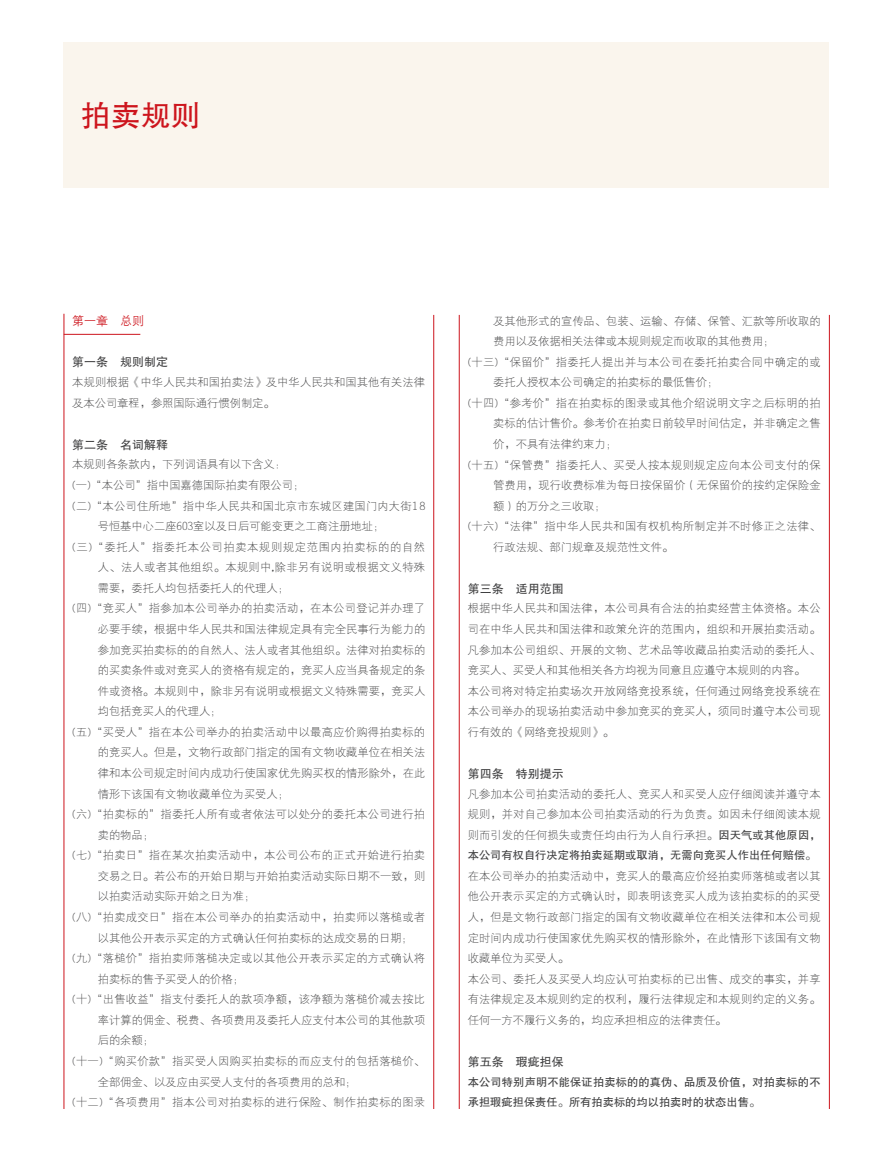
<style>
.page{position:relative;width:893px;height:1149px;background:#fff}
.page>*{position:absolute;margin:0;border:0;box-sizing:border-box;transform-origin:0 0}
.t1{font:30px "FZHTK GBK1 0";color:#cd151d}
.t2{font:12px "FZHTK GBK1 0";color:#3e3e3f}
.t3{font:12px "FZZDXK GBK1 0";color:#cd151d}
.t4{font:11.25px/20.5px "FZXDXK GBK1 0";letter-spacing:.01em;color:#3e3e3f}
.t5{font:11.25px/20.5px "FZHTK GBK1 0";color:#3e3e3f}
.t6{font:11.25px "FZXDXK GBK1 0";letter-spacing:.06em;color:#3e3e3f}
.t7{font:11.25px "FZXDXK GBK1 0";letter-spacing:.03em;color:#3e3e3f}
.s1{font-family:"FZHTK GBK1 0"}
</style>
<div class="page">
<div style="left:64px;top:43px;width:765px;height:145px;background:#faf5ed"></div>
<hr style="left:459px;top:315px;width:1px;height:793px;background:#cd151d">
<hr style="left:829px;top:315px;width:1px;height:793px;background:#cd151d">
<hr style="left:433px;top:315px;width:1px;height:793px;background:#cd151d">
<hr style="left:64px;top:314px;width:1px;height:794px;background:#cd151d">
<hr style="left:64px;top:334px;width:76px;height:1px;background:#cd151d">
<h1 class="t1" style="left:81px;top:99px;width:122px">拍卖规则</h1>
<p class="t3" style="left:72px;top:314px;width:73px">第一章 总则</p>
<p class="t2" style="left:72px;top:355px;width:97px">第一条 规则制定</p>
<p class="t4" style="left:72px;top:372px;width:354px">本规则根据《中华人民共和国拍卖法》及中华人民共和国其他有关法律及本公司章程，参照国际通行惯例制定。</p>
<p class="t2" style="left:72px;top:437px;width:97px">第二条 名词解释</p>
<p class="t4" style="left:72px;top:454px;width:215px">本规则各条款内，下列词语具有以下含义：</p>
<p class="t4" style="left:72px;top:475px;width:234px">(一)“本公司”指中国嘉德国际拍卖有限公司；</p>
<p class="t4" style="left:72px;top:495px;width:354px">(二)“本公司住所地”指中华人民共和国北京市东城区建国门内大街18</p>
<p class="t4" style="left:98px;top:516px;width:288px">号恒基中心二座603室以及日后可能变更之工商注册地址；</p>
<p class="t6" style="left:72px;top:540px;width:354px">(三)“委托人”指委托本公司拍卖本规则规定范围内拍卖标的的自然</p>
<p class="t7" style="left:98px;top:561px;width:329px">人、法人或者其他组织。本规则中,除非另有说明或根据文义特殊</p>
<p class="t4" style="left:98px;top:578px;width:193px">需要，委托人均包括委托人的代理人；</p>
<p class="t4" style="left:72px;top:598px;width:354px">(四)“竞买人”指参加本公司举办的拍卖活动，在本公司登记并办理了</p>
<p class="t4" style="left:98px;top:619px;width:329px">必要手续，根据中华人民共和国法律规定具有完全民事行为能力的</p>
<p class="t4" style="left:98px;top:639px;width:329px">参加竞买拍卖标的的自然人、法人或者其他组织。法律对拍卖标的</p>
<p class="t4" style="left:98px;top:660px;width:329px">的买卖条件或对竞买人的资格有规定的，竞买人应当具备规定的条</p>
<p class="t4" style="left:98px;top:680px;width:329px">件或资格。本规则中，除非另有说明或根据文义特殊需要，竞买人</p>
<p class="t4" style="left:98px;top:701px;width:125px">均包括竞买人的代理人；</p>
<p class="t4" style="left:72px;top:721px;width:354px">(五)“买受人”指在本公司举办的拍卖活动中以最高应价购得拍卖标的</p>
<p class="t4" style="left:98px;top:742px;width:329px">的竞买人。但是，文物行政部门指定的国有文物收藏单位在相关法</p>
<p class="t4" style="left:98px;top:763px;width:329px">律和本公司规定时间内成功行使国家优先购买权的情形除外，在此</p>
<p class="t4" style="left:98px;top:783px;width:193px">情形下该国有文物收藏单位为买受人；</p>
<p class="t4" style="left:72px;top:804px;width:354px">(六)“拍卖标的”指委托人所有或者依法可以处分的委托本公司进行拍</p>
<p class="t4" style="left:98px;top:824px;width:58px">卖的物品；</p>
<p class="t4" style="left:72px;top:845px;width:354px">(七)“拍卖日”指在某次拍卖活动中，本公司公布的正式开始进行拍卖</p>
<p class="t4" style="left:98px;top:865px;width:329px">交易之日。若公布的开始日期与开始拍卖活动实际日期不一致，则</p>
<p class="t4" style="left:98px;top:886px;width:159px">以拍卖活动实际开始之日为准；</p>
<p class="t4" style="left:72px;top:906px;width:354px">(八)“拍卖成交日”指在本公司举办的拍卖活动中，拍卖师以落槌或者</p>
<p class="t4" style="left:98px;top:927px;width:317px">以其他公开表示买定的方式确认任何拍卖标的达成交易的日期；</p>
<p class="t4" style="left:72px;top:948px;width:354px">(九)“落槌价”指拍卖师落槌决定或以其他公开表示买定的方式确认将</p>
<p class="t4" style="left:98px;top:968px;width:148px">拍卖标的售予买受人的价格；</p>
<p class="t4" style="left:72px;top:989px;width:354px">(十)“出售收益”指支付委托人的款项净额，该净额为落槌价减去按比</p>
<p class="t4" style="left:98px;top:1009px;width:329px">率计算的佣金、税费、各项费用及委托人应支付本公司的其他款项</p>
<p class="t4" style="left:98px;top:1030px;width:58px">后的余额；</p>
<p class="t4" style="left:72px;top:1050px;width:354px">(十一)“购买价款”指买受人因购买拍卖标的而应支付的包括落槌价、</p>
<p class="t4" style="left:98px;top:1071px;width:260px">全部佣金、以及应由买受人支付的各项费用的总和；</p>
<p class="t4" style="left:72px;top:1091px;width:354px">(十二)“各项费用”指本公司对拍卖标的进行保险、制作拍卖标的图录</p>
<p class="t4" style="left:493px;top:311px;width:329px">及其他形式的宣传品、包装、运输、存储、保管、汇款等所收取的</p>
<p class="t4" style="left:493px;top:331px;width:283px">费用以及依据相关法律或本规则规定而收取的其他费用；</p>
<p class="t4" style="left:468px;top:352px;width:354px">(十三)“保留价”指委托人提出并与本公司在委托拍卖合同中确定的或</p>
<p class="t4" style="left:493px;top:372px;width:226px">委托人授权本公司确定的拍卖标的最低售价；</p>
<p class="t4" style="left:468px;top:393px;width:354px">(十四)“参考价”指在拍卖标的图录或其他介绍说明文字之后标明的拍</p>
<p class="t4" style="left:493px;top:413px;width:329px">卖标的估计售价。参考价在拍卖日前较早时间估定，并非确定之售</p>
<p class="t4" style="left:493px;top:434px;width:125px">价，不具有法律约束力；</p>
<p class="t4" style="left:468px;top:454px;width:354px">(十五)“保管费”指委托人、买受人按本规则规定应向本公司支付的保</p>
<p class="t4" style="left:493px;top:475px;width:329px">管费用，现行收费标准为每日按保留价（无保留价的按约定保险金</p>
<p class="t4" style="left:493px;top:496px;width:114px">额）的万分之三收取；</p>
<p class="t4" style="left:468px;top:516px;width:354px">(十六)“法律”指中华人民共和国有权机构所制定并不时修正之法律、</p>
<p class="t4" style="left:493px;top:537px;width:181px">行政法规、部门规章及规范性文件。</p>
<p class="t2" style="left:468px;top:581px;width:97px">第三条 适用范围</p>
<p class="t4" style="left:468px;top:598px;width:354px">根据中华人民共和国法律，本公司具有合法的拍卖经营主体资格。本公司在中华人民共和国法律和政策允许的范围内，组织和开展拍卖活动。凡参加本公司组织、开展的文物、艺术品等收藏品拍卖活动的委托人、竞买人、买受人和其他相关各方均视为同意且应遵守本规则的内容。<br>本公司将对特定拍卖场次开放网络竞投系统，任何通过网络竞投系统在本公司举办的现场拍卖活动中参加竞买的竞买人，须同时遵守本公司现行有效的《网络竞投规则》。</p>
<p class="t2" style="left:468px;top:766px;width:97px">第四条 特别提示</p>
<p class="t4" style="left:468px;top:783px;width:354px;text-align:justify">凡参加本公司拍卖活动的委托人、竞买人和买受人应仔细阅读并遵守本规则，并对自己参加本公司拍卖活动的行为负责。如因未仔细阅读本规则而引发的任何损失或责任均由行为人自行承担。<span class="s1">因天气或其他原因，</span></p>
<p class="t5" style="left:468px;top:845px;width:350px">本公司有权自行决定将拍卖延期或取消，无需向竞买人作出任何赔偿。</p>
<p class="t4" style="left:468px;top:865px;width:354px">在本公司举办的拍卖活动中，竞买人的最高应价经拍卖师落槌或者以其他公开表示买定的方式确认时，即表明该竞买人成为该拍卖标的的买受人，但是文物行政部门指定的国有文物收藏单位在相关法律和本公司规定时间内成功行使国家优先购买权的情形除外，在此情形下该国有文物收藏单位为买受人。<br>本公司、委托人及买受人均应认可拍卖标的已出售、成交的事实，并享有法律规定及本规则约定的权利，履行法律规定和本规则约定的义务。任何一方不履行义务的，均应承担相应的法律责任。</p>
<p class="t2" style="left:468px;top:1054px;width:97px">第五条 瑕疵担保</p>
<p class="t5" style="left:468px;top:1071px;width:354px">本公司特别声明不能保证拍卖标的的真伪、品质及价值，对拍卖标的不承担瑕疵担保责任。所有拍卖标的均以拍卖时的状态出售。</p>
</div>
